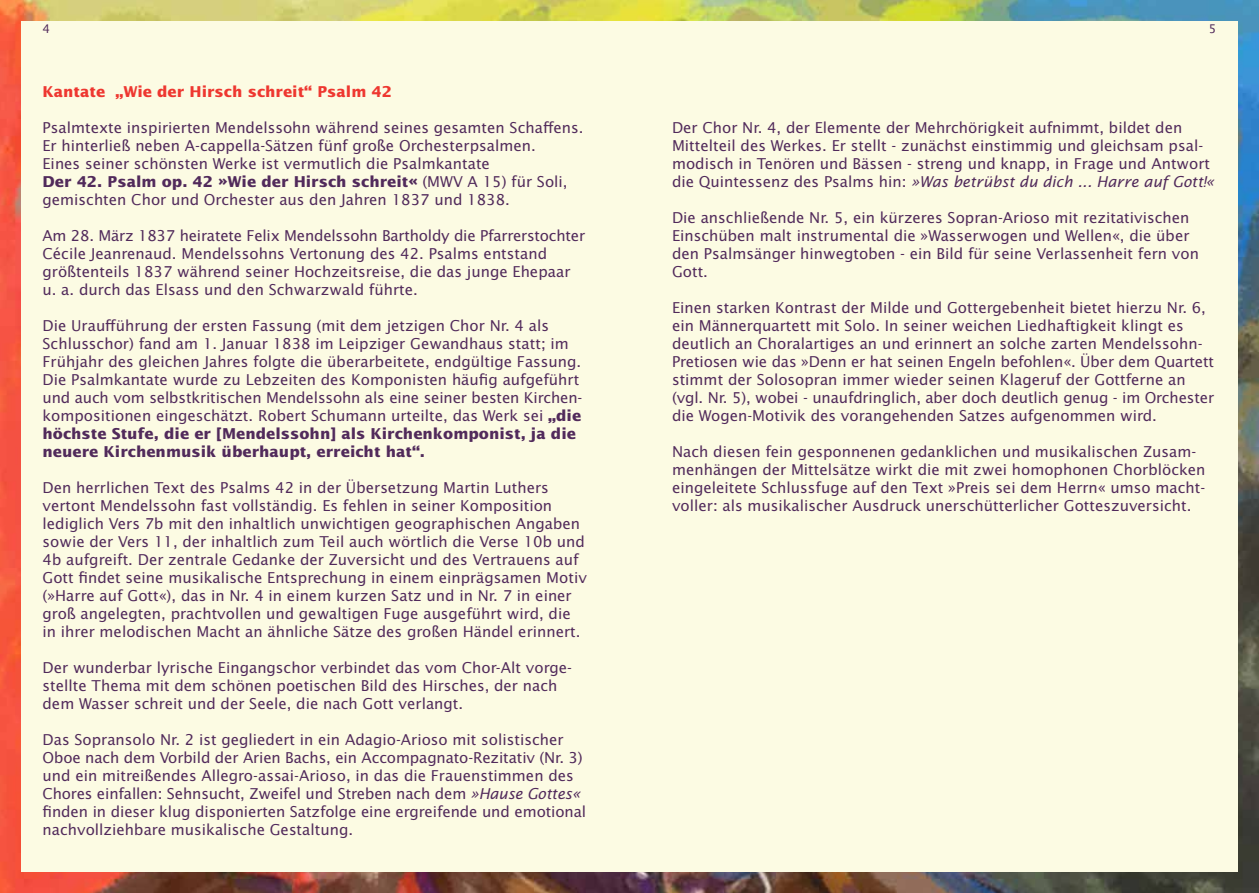
<style>
.page{position:relative;width:1259px;height:893px;background:#fff}
.page>*{position:absolute;margin:0;border:0;box-sizing:border-box;transform-origin:0 0}
.t1{font:15px/18px "Lucida Sans";color:#512a5b}
.t2{font:700 15px "Lucida Sans";color:#ee3730}
.t3{font:12px "Lucida Sans";color:#512a5b}
.s1{font-weight:700}
.s2{font-style:italic}
</style>
<div class="page">
<img style="left:0;top:0;width:1259px;height:893px">
<div style="left:21px;top:21px;width:1216px;height:851px;background:#fcfbe3"></div>
<p class="t3" style="left:43px;top:22px;width:9px">4</p>
<p class="t3" style="left:1208px;top:22px;width:9px">5</p>
<p class="t2" style="left:43px;top:83px;width:351px">Kantate „Wie der Hirsch schreit“ Psalm 42</p>
<p class="t1" style="left:43px;top:118px;width:542px">Psalmtexte inspirierten Mendelssohn während seines gesamten Schaffens.<br>Er hinterließ neben A-cappella-Sätzen fünf große Orchesterpsalmen.<br>Eines seiner schönsten Werke ist vermutlich die Psalmkantate<br><span class="s1">Der 42. Psalm op. 42 »Wie der Hirsch schreit«</span> (MWV A 15) für Soli, gemischten Chor und Orchester aus den Jahren 1837 und 1838.</p>
<p class="t1" style="left:43px;top:226px;width:544px">Am 28. März 1837 heiratete Felix Mendelssohn Bartholdy die Pfarrerstochter Cécile Jeanrenaud. Mendelssohns Vertonung des 42. Psalms entstand größtenteils 1837 während seiner Hochzeitsreise, die das junge Ehepaar u. a. durch das Elsass und den Schwarzwald führte.</p>
<p class="t1" style="left:43px;top:316px;width:541px">Die Uraufführung der ersten Fassung (mit dem jetzigen Chor Nr. 4 als Schlusschor) fand am 1. Januar 1838 im Leipziger Gewandhaus statt; im Frühjahr des gleichen Jahres folgte die überarbeitete, endgültige Fassung.<br>Die Psalmkantate wurde zu Lebzeiten des Komponisten häufig aufgeführt und auch vom selbstkritischen Mendelssohn als eine seiner besten Kirchen&shy;kompositionen eingeschätzt. Robert Schumann urteilte, das Werk sei <span class="s1">„die höchste Stufe, die er [Mendelssohn] als Kirchenkomponist, ja die neuere Kirchenmusik überhaupt, erreicht hat“.</span></p>
<p class="t1" style="left:43px;top:478px;width:546px">Den herrlichen Text des Psalms 42 in der Übersetzung Martin Luthers vertont Mendelssohn fast vollständig. Es fehlen in seiner Komposition lediglich Vers 7b mit den inhaltlich unwichtigen geographischen Angaben sowie der Vers 11, der inhaltlich zum Teil auch wörtlich die Verse 10b und 4b aufgreift. Der zentrale Gedanke der Zuversicht und des Vertrauens auf Gott findet seine musikalische Entsprechung in einem einprägsamen Motiv (»Harre auf Gott«), das in Nr. 4 in einem kurzen Satz und in Nr. 7 in einer groß angelegten, prachtvollen und gewaltigen Fuge ausgeführt wird, die in ihrer melodischen Macht an ähnliche Sätze des großen Händel erinnert.</p>
<p class="t1" style="left:43px;top:658px;width:531px">Der wunderbar lyrische Eingangschor verbindet das vom Chor-Alt vorge&shy;stellte Thema mit dem schönen poetischen Bild des Hirsches, der nach dem Wasser schreit und der Seele, die nach Gott verlangt.</p>
<p class="t1" style="left:43px;top:730px;width:545px">Das Sopransolo Nr. 2 ist gegliedert in ein Adagio-Arioso mit solistischer Oboe nach dem Vorbild der Arien Bachs, ein Accompagnato-Rezitativ (Nr. 3) und ein mitreißendes Allegro-assai-Arioso, in das die Frauenstimmen des Chores einfallen: Sehnsucht, Zweifel und Streben nach dem <span class="s2">»Hause Gottes« </span>finden in dieser klug disponierten Satzfolge eine ergreifende und emotional nachvollziehbare musikalische Gestaltung.</p>
<p class="t1" style="left:672px;top:118px;width:543px">Der Chor Nr. 4, der Elemente der Mehrchörigkeit aufnimmt, bildet den Mittelteil des Werkes. Er stellt - zunächst einstimmig und gleichsam psal&shy;modisch in Tenören und Bässen - streng und knapp, in Frage und Antwort die Quintessenz des Psalms hin: <span class="s2">»Was betrübst du dich ... Harre auf Gott!«</span></p>
<p class="t1" style="left:672px;top:208px;width:528px">Die anschließende Nr. 5, ein kürzeres Sopran-Arioso mit rezitativischen Einschüben malt instrumental die »Wasserwogen und Wellen«, die über den Psalmsänger hinwegtoben - ein Bild für seine Verlassenheit fern von Gott.</p>
<p class="t1" style="left:672px;top:298px;width:544px">Einen starken Kontrast der Milde und Gottergebenheit bietet hierzu Nr. 6, ein Männerquartett mit Solo. In seiner weichen Liedhaftigkeit klingt es deutlich an Choralartiges an und erinnert an solche zarten Mendelssohn-Pretiosen wie das »Denn er hat seinen Engeln befohlen«. Über dem Quartett stimmt der Solosopran immer wieder seinen Klageruf der Gottferne an (vgl. Nr. 5), wobei - unaufdringlich, aber doch deutlich genug - im Orchester die Wogen-Motivik des vorangehenden Satzes aufgenommen wird.</p>
<p class="t1" style="left:672px;top:442px;width:535px">Nach diesen fein gesponnenen gedanklichen und musikalischen Zusam&shy;menhängen der Mittelsätze wirkt die mit zwei homophonen Chorblöcken eingeleitete Schlussfuge auf den Text »Preis sei dem Herrn« umso macht&shy;voller: als musikalischer Ausdruck unerschütterlicher Gotteszuversicht.</p>
</div>
